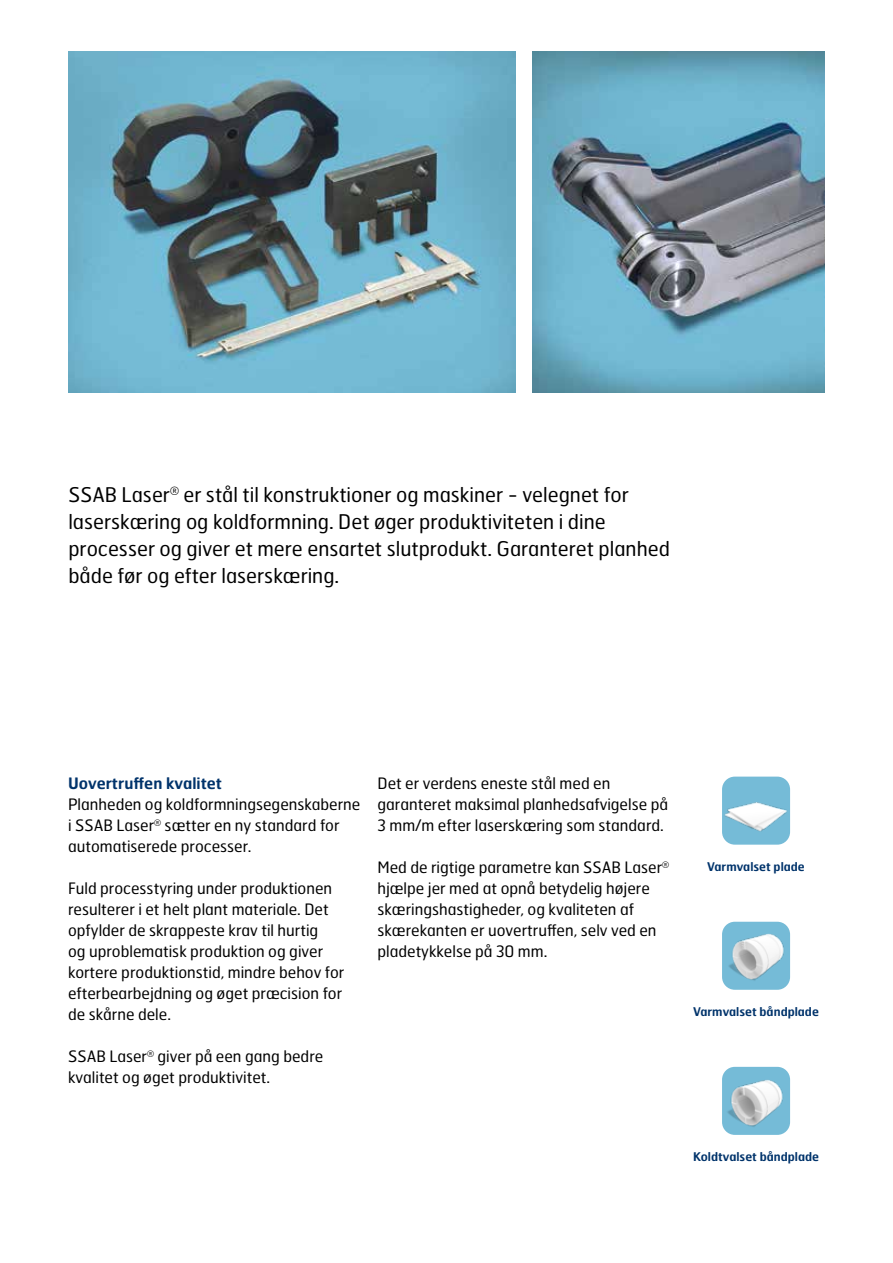
<style>
.page{position:relative;width:893px;height:1263px;background:#fff}
.page>*{position:absolute;margin:0;border:0;box-sizing:border-box;transform-origin:0 0}
.t1{font:20.25px/27px "Hermes FB";color:#000}
.t2{font:15.75px/21px "Hermes FB";color:#000}
.t3{font:600 15.75px "Hermes FB";color:#00336b}
.t4{font:600 12px "Hermes FB";color:#00336b}
</style>
<div class="page">
<img style="left:722px;top:1067px;width:68px;height:68px">
<img style="left:722px;top:777px;width:68px;height:68px">
<img style="left:722px;top:922px;width:68px;height:68px">
<img style="left:68px;top:51px;width:447px;height:341px">
<img style="left:532px;top:51px;width:293px;height:341px">
<p class="t1" style="left:68px;top:481px;width:603px">SSAB Laser<sup>®</sup> er stål til konstruktioner og maskiner - velegnet for laserskæring og koldformning. Det øger produktiviteten i dine processer og giver et mere ensartet slutprodukt. Garanteret planhed både før og efter laserskæring.</p>
<p class="t3" style="left:68px;top:773px;width:156px">Uovertruffen kvalitet</p>
<p class="t2" style="left:68px;top:793px;width:294px">Planheden og koldformningsegenskaberne i SSAB Laser<sup>®</sup> sætter en ny standard for automatiserede processer.</p>
<p class="t2" style="left:68px;top:877px;width:278px">Fuld processtyring under produktionen resulterer i et helt plant materiale. Det opfylder de skrappeste krav til hurtig<br>og uproblematisk produktion og giver kortere produktionstid, mindre behov for efterbearbejdning og øget præcision for de skårne dele.</p>
<p class="t2" style="left:68px;top:1045px;width:257px">SSAB Laser<sup>®</sup> giver på een gang bedre kvalitet og øget produktivitet.</p>
<p class="t2" style="left:377px;top:772px;width:292px">Det er verdens eneste stål med en garanteret maksimal planhedsafvigelse på<br>3 mm/m efter laserskæring som standard.</p>
<p class="t2" style="left:377px;top:856px;width:293px">Med de rigtige parametre kan SSAB Laser<sup>® </sup>hjælpe jer med at opnå betydelig højere skæringshastigheder, og kvaliteten af skærekanten er uovertruffen, selv ved en pladetykkelse på 30 mm.</p>
<p class="t4" style="left:707px;top:859px;width:99px">Varmvalset plade</p>
<p class="t4" style="left:693px;top:1004px;width:127px">Varmvalset båndplade</p>
<p class="t4" style="left:693px;top:1149px;width:128px">Koldtvalset båndplade</p>
</div>
